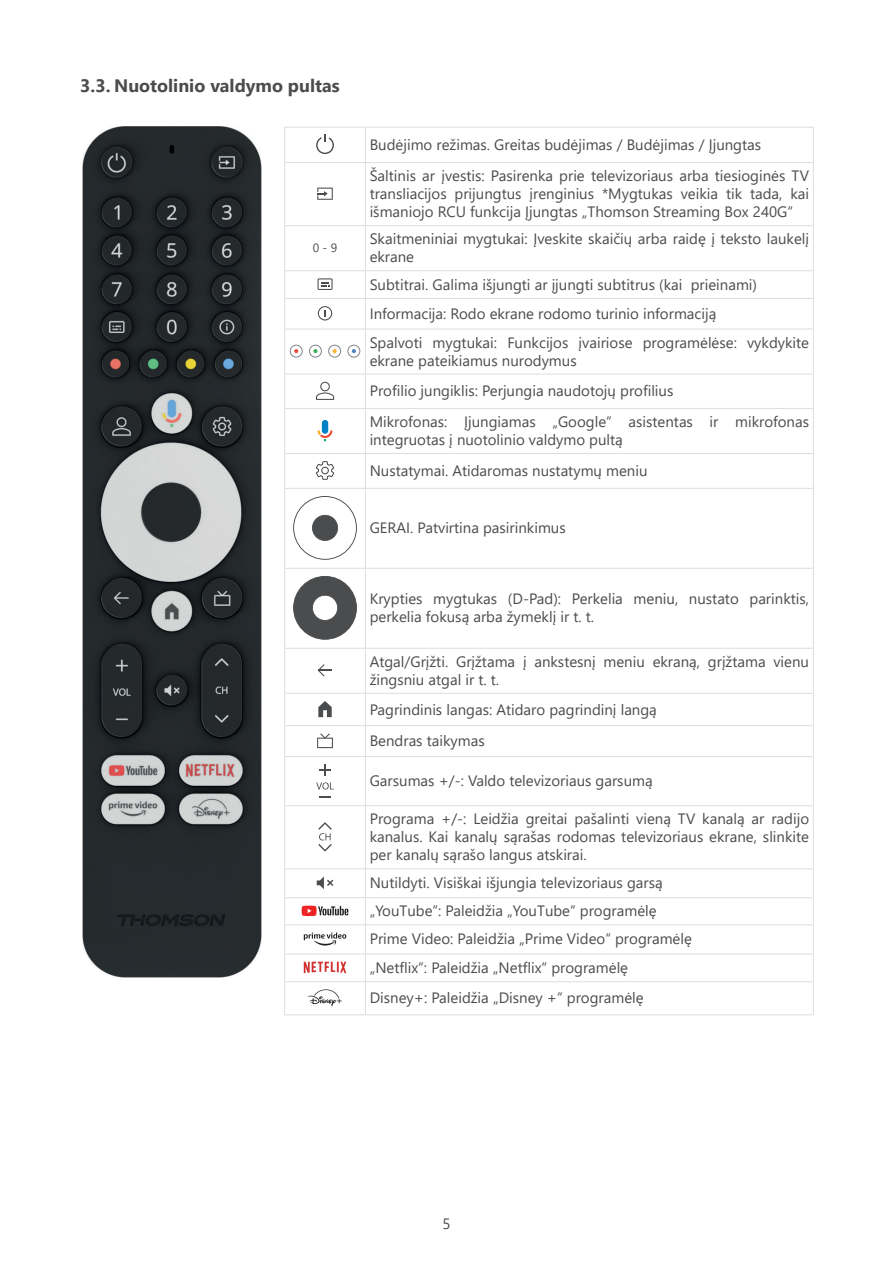
<style>
.page{position:relative;width:893px;height:1263px;background:#fff}
.page>*{position:absolute;margin:0;border:0;box-sizing:border-box;transform-origin:0 0}
.t1{font:700 18px "Segoe UI";color:#4b4c4d}
.t2{font:15px/18px "Segoe UI";color:#4b4c4d}
.t3{font:12px "Segoe UI";color:#4b4c4d}
</style>
<div class="page">
<hr style="left:284px;top:162px;width:81px;height:1px;background:#dcdddf">
<hr style="left:365px;top:162px;width:449px;height:1px;background:#dcdddf">
<hr style="left:284px;top:225px;width:81px;height:1px;background:#dcdddf">
<hr style="left:365px;top:225px;width:449px;height:1px;background:#dcdddf">
<hr style="left:284px;top:270px;width:81px;height:1px;background:#dcdddf">
<hr style="left:365px;top:270px;width:449px;height:1px;background:#dcdddf">
<hr style="left:284px;top:298px;width:81px;height:1px;background:#dcdddf">
<hr style="left:284px;top:329px;width:81px;height:1px;background:#dcdddf">
<hr style="left:284px;top:374px;width:81px;height:1px;background:#dcdddf">
<hr style="left:284px;top:408px;width:81px;height:1px;background:#dcdddf">
<hr style="left:284px;top:453px;width:81px;height:1px;background:#dcdddf">
<hr style="left:284px;top:488px;width:81px;height:1px;background:#dcdddf">
<hr style="left:284px;top:568px;width:81px;height:1px;background:#dcdddf">
<hr style="left:284px;top:648px;width:81px;height:1px;background:#dcdddf">
<hr style="left:284px;top:693px;width:81px;height:1px;background:#dcdddf">
<hr style="left:284px;top:725px;width:81px;height:1px;background:#dcdddf">
<hr style="left:284px;top:756px;width:81px;height:1px;background:#dcdddf">
<hr style="left:284px;top:805px;width:81px;height:1px;background:#dcdddf">
<hr style="left:284px;top:868px;width:81px;height:1px;background:#dcdddf">
<hr style="left:284px;top:897px;width:81px;height:1px;background:#dcdddf">
<hr style="left:284px;top:127px;width:81px;height:1px;background:#dcdddf">
<hr style="left:284px;top:128px;width:1px;height:34px;background:#dcdddf">
<hr style="left:284px;top:163px;width:1px;height:62px;background:#dcdddf">
<hr style="left:284px;top:226px;width:1px;height:44px;background:#dcdddf">
<svg style="left:284px;top:271px;width:1px;height:27px"></svg>
<hr style="left:284px;top:299px;width:1px;height:30px;background:#dcdddf">
<hr style="left:284px;top:329px;width:1px;height:45px;background:#dcdddf">
<hr style="left:284px;top:374px;width:1px;height:34px;background:#dcdddf">
<hr style="left:284px;top:409px;width:1px;height:44px;background:#dcdddf">
<hr style="left:284px;top:454px;width:1px;height:34px;background:#dcdddf">
<hr style="left:284px;top:489px;width:1px;height:79px;background:#dcdddf">
<hr style="left:284px;top:569px;width:1px;height:79px;background:#dcdddf">
<hr style="left:284px;top:649px;width:1px;height:44px;background:#dcdddf">
<hr style="left:284px;top:694px;width:1px;height:31px;background:#dcdddf">
<hr style="left:284px;top:726px;width:1px;height:30px;background:#dcdddf">
<hr style="left:284px;top:757px;width:1px;height:48px;background:#dcdddf">
<hr style="left:284px;top:806px;width:1px;height:62px;background:#dcdddf">
<hr style="left:284px;top:924px;width:81px;height:1px;background:#dcdddf">
<hr style="left:284px;top:954px;width:81px;height:1px;background:#dcdddf">
<svg style="left:284px;top:869px;width:1px;height:112px"></svg>
<hr style="left:284px;top:981px;width:81px;height:1px;background:#dcdddf">
<hr style="left:284px;top:982px;width:1px;height:32px;background:#dcdddf">
<hr style="left:284px;top:1014px;width:81px;height:1px;background:#dcdddf">
<hr style="left:365px;top:127px;width:449px;height:1px;background:#dcdddf">
<hr style="left:365px;top:128px;width:1px;height:34px;background:#dcdddf">
<hr style="left:813px;top:128px;width:1px;height:34px;background:#dcdddf">
<hr style="left:365px;top:163px;width:1px;height:62px;background:#dcdddf">
<hr style="left:813px;top:163px;width:1px;height:62px;background:#dcdddf">
<hr style="left:365px;top:226px;width:1px;height:44px;background:#dcdddf">
<hr style="left:813px;top:226px;width:1px;height:44px;background:#dcdddf">
<svg style="left:365px;top:271px;width:1px;height:27px"></svg>
<svg style="left:813px;top:271px;width:1px;height:27px"></svg>
<hr style="left:365px;top:298px;width:449px;height:1px;background:#dcdddf">
<hr style="left:365px;top:299px;width:1px;height:30px;background:#dcdddf">
<hr style="left:813px;top:299px;width:1px;height:30px;background:#dcdddf">
<hr style="left:365px;top:329px;width:449px;height:1px;background:#dcdddf">
<hr style="left:365px;top:329px;width:1px;height:45px;background:#dcdddf">
<hr style="left:813px;top:329px;width:1px;height:45px;background:#dcdddf">
<hr style="left:365px;top:374px;width:449px;height:1px;background:#dcdddf">
<hr style="left:365px;top:374px;width:1px;height:34px;background:#dcdddf">
<hr style="left:813px;top:374px;width:1px;height:34px;background:#dcdddf">
<hr style="left:365px;top:408px;width:449px;height:1px;background:#dcdddf">
<hr style="left:365px;top:409px;width:1px;height:44px;background:#dcdddf">
<hr style="left:813px;top:409px;width:1px;height:44px;background:#dcdddf">
<hr style="left:365px;top:453px;width:449px;height:1px;background:#dcdddf">
<hr style="left:365px;top:454px;width:1px;height:34px;background:#dcdddf">
<hr style="left:813px;top:454px;width:1px;height:34px;background:#dcdddf">
<hr style="left:365px;top:488px;width:449px;height:1px;background:#dcdddf">
<hr style="left:365px;top:489px;width:1px;height:79px;background:#dcdddf">
<hr style="left:813px;top:489px;width:1px;height:79px;background:#dcdddf">
<hr style="left:365px;top:568px;width:449px;height:1px;background:#dcdddf">
<hr style="left:365px;top:569px;width:1px;height:79px;background:#dcdddf">
<hr style="left:813px;top:569px;width:1px;height:79px;background:#dcdddf">
<hr style="left:365px;top:648px;width:449px;height:1px;background:#dcdddf">
<hr style="left:365px;top:649px;width:1px;height:44px;background:#dcdddf">
<hr style="left:813px;top:649px;width:1px;height:44px;background:#dcdddf">
<hr style="left:365px;top:693px;width:449px;height:1px;background:#dcdddf">
<hr style="left:365px;top:694px;width:1px;height:31px;background:#dcdddf">
<hr style="left:813px;top:694px;width:1px;height:31px;background:#dcdddf">
<hr style="left:365px;top:725px;width:449px;height:1px;background:#dcdddf">
<hr style="left:365px;top:726px;width:1px;height:30px;background:#dcdddf">
<hr style="left:813px;top:726px;width:1px;height:30px;background:#dcdddf">
<hr style="left:365px;top:756px;width:449px;height:1px;background:#dcdddf">
<hr style="left:365px;top:757px;width:1px;height:48px;background:#dcdddf">
<hr style="left:813px;top:757px;width:1px;height:48px;background:#dcdddf">
<hr style="left:365px;top:805px;width:449px;height:1px;background:#dcdddf">
<hr style="left:365px;top:806px;width:1px;height:62px;background:#dcdddf">
<hr style="left:813px;top:806px;width:1px;height:62px;background:#dcdddf">
<hr style="left:365px;top:868px;width:449px;height:1px;background:#dcdddf">
<hr style="left:365px;top:897px;width:449px;height:1px;background:#dcdddf">
<hr style="left:365px;top:924px;width:449px;height:1px;background:#dcdddf">
<hr style="left:365px;top:954px;width:449px;height:1px;background:#dcdddf">
<svg style="left:365px;top:869px;width:1px;height:112px"></svg>
<svg style="left:813px;top:869px;width:1px;height:112px"></svg>
<hr style="left:365px;top:981px;width:449px;height:1px;background:#dcdddf">
<hr style="left:365px;top:982px;width:1px;height:32px;background:#dcdddf">
<hr style="left:813px;top:982px;width:1px;height:32px;background:#dcdddf">
<hr style="left:365px;top:1014px;width:449px;height:1px;background:#dcdddf">
<svg style="left:316px;top:135px;width:18px;height:19px"></svg>
<svg style="left:317px;top:188px;width:16px;height:12px"></svg>
<svg style="left:317px;top:278px;width:16px;height:12px"></svg>
<svg style="left:318px;top:306px;width:14px;height:14px"></svg>
<svg style="left:290px;top:345px;width:70px;height:12px"></svg>
<svg style="left:316px;top:382px;width:18px;height:18px"></svg>
<div style="left:322px;top:420px;width:6px;height:14px;background:#0081c5;border-radius:3px"></div>
<svg style="left:318px;top:430px;width:14px;height:11px"></svg>
<svg style="left:316px;top:461px;width:18px;height:19px"></svg>
<svg style="left:293px;top:496px;width:64px;height:64px"></svg>
<svg style="left:293px;top:576px;width:64px;height:64px"></svg>
<svg style="left:318px;top:664px;width:14px;height:12px"></svg>
<svg style="left:318px;top:701px;width:14px;height:16px"></svg>
<svg style="left:317px;top:733px;width:16px;height:15px"></svg>
<svg style="left:319px;top:796px;width:12px;height:1px"></svg>
<svg style="left:316px;top:782px;width:18px;height:7px"></svg>
<svg style="left:319px;top:764px;width:12px;height:12px"></svg>
<svg style="left:318px;top:822px;width:14px;height:29px"></svg>
<svg style="left:317px;top:876px;width:16px;height:13px"></svg>
<svg style="left:302px;top:906px;width:46px;height:10px"></svg>
<svg style="left:304px;top:932px;width:42px;height:13px"></svg>
<svg style="left:304px;top:962px;width:42px;height:11px"></svg>
<svg style="left:308px;top:989px;width:34px;height:17px"></svg>
<img style="left:83px;top:127px;width:178px;height:850px">
<p class="t1" style="left:80px;top:69px;width:261px">3.3. Nuotolinio valdymo pultas</p>
<p class="t2" style="left:370px;top:128px;width:441px;line-height:31.2px">Budėjimo režimas. Greitas budėjimas / Budėjimas / Įjungtas<br>Šaltinis ar įvestis: Pasirenka prie televizoriaus arba tiesioginės TV</p>
<p class="t2" style="left:370px;top:183px;width:441px">transliacijos prijungtus įrenginius *Mygtukas veikia tik tada, kai išmaniojo RCU funkcija Įjungtas „Thomson Streaming Box 240G“</p>
<p class="t3" style="left:313px;top:237px;width:26px">0 - 9</p>
<p class="t2" style="left:370px;top:229px;width:441px">Skaitmeniniai mygtukai: Įveskite skaičių arba raidę į teksto laukelį ekrane</p>
<p class="t2" style="left:370px;top:268px;width:441px;line-height:29px">Subtitrai. Galima išjungti ar įjungti subtitrus (kai prieinami)<br>Informacija: Rodo ekrane rodomo turinio informaciją<br>Spalvoti mygtukai: Funkcijos įvairiose programėlėse: vykdykite</p>
<p class="t2" style="left:370px;top:344px;width:441px;line-height:30.8px">ekrane pateikiamus nurodymus<br>Profilio jungiklis: Perjungia naudotojų profilius<br>Mikrofonas: Įjungiamas „Google“ asistentas ir mikrofonas</p>
<p class="t2" style="left:370px;top:423px;width:279px;line-height:30.9px">integruotas į nuotolinio valdymo pultą<br>Nustatymai. Atidaromas nustatymų meniu</p>
<p class="t2" style="left:370px;top:518px;width:198px">GERAI. Patvirtina pasirinkimus</p>
<p class="t2" style="left:370px;top:589px;width:441px">Krypties mygtukas (D-Pad): Perkelia meniu, nustato parinktis, perkelia fokusą arba žymeklį ir t. t.</p>
<p class="t2" style="left:370px;top:651px;width:441px">Atgal/Grįžti. Grįžtama į ankstesnį meniu ekraną, grįžtama vienu žingsniu atgal ir t. t.</p>
<p class="t2" style="left:370px;top:692px;width:289px;line-height:31.7px">Pagrindinis langas: Atidaro pagrindinį langą<br>Bendras taikymas</p>
<p class="t2" style="left:370px;top:770px;width:285px">Garsumas +/-: Valdo televizoriaus garsumą</p>
<p class="t2" style="left:370px;top:809px;width:441px;text-align:justify">Programa +/-: Leidžia greitai pašalinti vieną TV kanalą ar radijo kanalus. Kai kanalų sąrašas rodomas televizoriaus ekrane, slinkite per kanalų sąrašo langus atskirai.</p>
<p class="t2" style="left:370px;top:867px;width:324px;line-height:28.2px">Nutildyti. Visiškai išjungia televizoriaus garsą „YouTube“: Paleidžia „YouTube“ programėlę Prime Video: Paleidžia „Prime Video“ programėlę „Netflix“: Paleidžia „Netflix“ programėlę</p>
<p class="t2" style="left:370px;top:988px;width:275px">Disney+: Paleidžia „Disney +“ programėlę</p>
<p class="t2" style="left:442px;top:1213px;width:10px">5</p>
</div>
